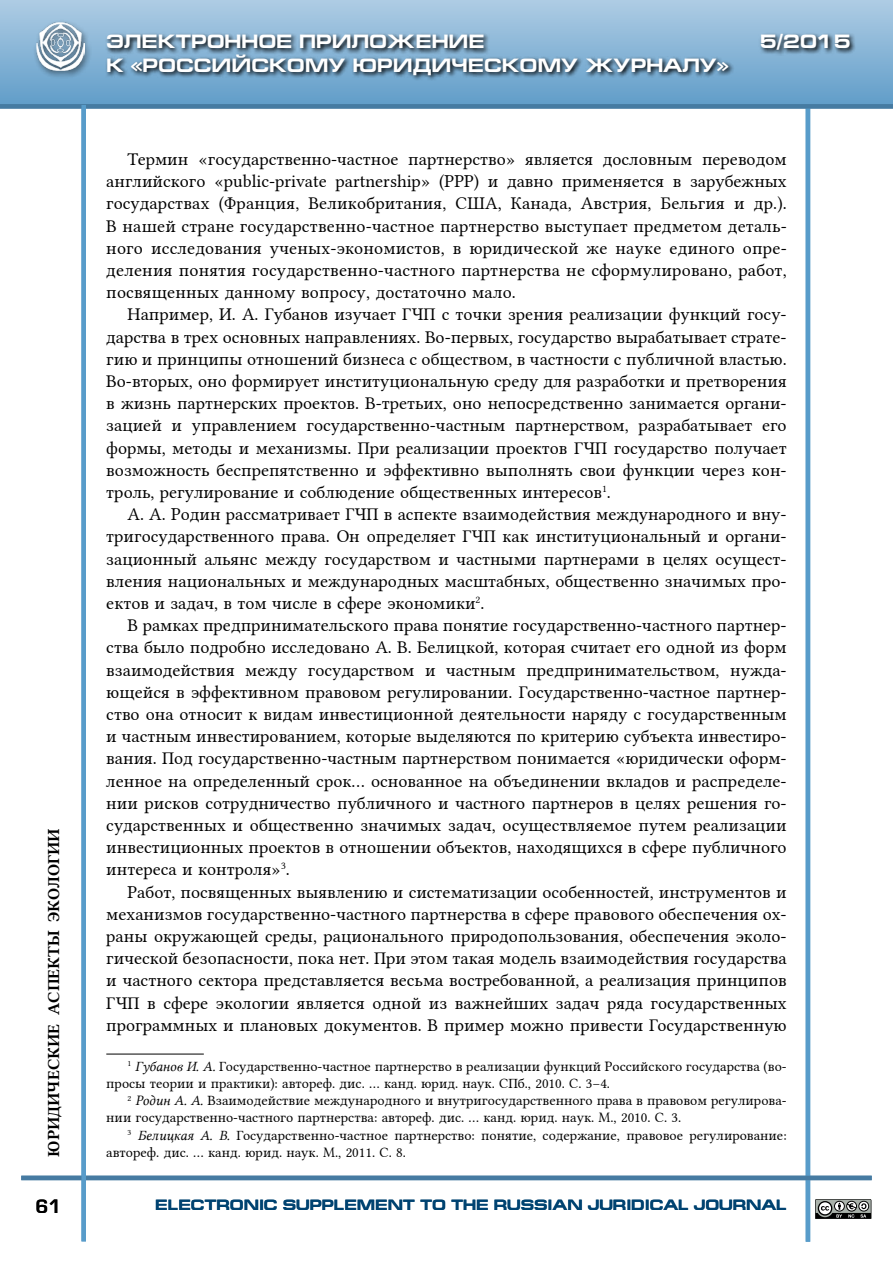
<style>
.page{position:relative;width:893px;height:1263px;background:#fff}
.page>*{position:absolute;margin:0;border:0;box-sizing:border-box;transform-origin:0 0}
.t1{font:700 19.5px "Europe Ext";color:#fff}
.t2{font:18px/22.2px "Lin Libertine";color:#000;text-align:justify}
.t3{font:18px "Europe Demi Normal";color:#000}
.t4{font:16.5px "Lin Libertine B";color:#000}
.t5{font:700 15px "Europe Ext";color:#004371}
.t6{font:14.25px/17.1px "Lin Libertine";color:#000}
.s1{font-family:"Lin Libertine I"}
</style>
<div class="page">
<hr style="left:806px;top:91px;width:4px;height:1151px;background:#589cca">
<hr style="left:21px;top:1176px;width:851px;height:4px;background:#467ba2">
<div style="left:0;top:0;width:893px;height:106px;background:linear-gradient(to bottom,#aecce4,#619dc9)"></div>
<div style="left:0;top:104px;width:893px;height:5px;background:#467ba2"></div>
<div style="left:81px;top:105px;width:5px;height:1136px;background:#589cca"></div>
<div style="left:33px;top:19px;width:59px;height:60px;background:#000;opacity:.63"></div>
<svg style="left:105px;top:31px;width:751px;height:50px;background:#6b90ab"></svg>
<svg style="left:815px;top:1199px;width:57px;height:20px"></svg>
<hr style="left:106px;top:1054px;width:98px;height:1px;background:#000">
<p class="t4" style="left:43px;top:1157px;width:330px;rotate:-90deg">ЮРИДИЧЕСКИЕ АСПЕКТЫ ЭКОЛОГИИ</p>
<p class="t3" style="left:36px;top:1196px;width:27px">61</p>
<p class="t1" style="left:106px;top:31px;width:380px">ЭЛЕКТРОННОЕ ПРИЛОЖЕНИЕ</p>
<p class="t1" style="left:760px;top:31px;width:92px">5/2015</p>
<p class="t1" style="left:106px;top:54px;width:624px">К «РОССИЙСКОМУ ЮРИДИЧЕСКОМУ ЖУРНАЛУ»</p>
<p class="t2" style="left:106px;top:146px;width:682px;text-indent:21px">Термин «государственно-частное партнерство» является дословным переводом английского «public-private partnership» (PPP) и давно применяется в зарубежных государствах (Франция, Великобритания, США, Канада, Австрия, Бельгия и др.).<br>В нашей стране государственно-частное партнерство выступает предметом деталь&shy;ного исследования ученых-экономистов, в юридической же науке единого опре&shy;деления понятия государственно-частного партнерства не сформулировано, работ, посвященных данному вопросу, достаточно мало.</p>
<p class="t2" style="left:106px;top:301px;width:682px;text-indent:21px">Например, И. А. Губанов изучает ГЧП с точки зрения реализации функций госу&shy;дарства в трех основных направлениях. Во-первых, государство вырабатывает страте&shy;гию и принципы отношений бизнеса с обществом, в частности с публичной властью.<br>Во-вторых, оно формирует институциональную среду для разработки и претворения в жизнь партнерских проектов. В-третьих, оно непосредственно занимается органи&shy;зацией и управлением государственно-частным партнерством, разрабатывает его формы, методы и механизмы. При реализации проектов ГЧП государство получает возможность беспрепятственно и эффективно выполнять свои функции через кон&shy;троль, регулирование и соблюдение общественных интересов<sup>1</sup>.</p>
<p class="t2" style="left:106px;top:501px;width:682px;text-indent:21px">А. А. Родин рассматривает ГЧП в аспекте взаимодействия международного и вну&shy;тригосударственного права. Он определяет ГЧП как институциональный и органи&shy;зационный альянс между государством и частными партнерами в целях осущест&shy;вления национальных и международных масштабных, общественно значимых про&shy;ектов и задач, в том числе в сфере экономики<sup>2</sup>.</p>
<p class="t2" style="left:106px;top:612px;width:682px;text-indent:21px">В рамках предпринимательского права понятие государственно-частного партнер&shy;ства было подробно исследовано А. В. Белицкой, которая считает его одной из форм взаимодействия между государством и частным предпринимательством, нужда&shy;ющейся в эффективном правовом регулировании. Государственно-частное партнер&shy;ство она относит к видам инвестиционной деятельности наряду с государственным и частным инвестированием, которые выделяются по критерию субъекта инвестиро&shy;вания. Под государственно-частным партнерством понимается «юридически оформ&shy;ленное на определенный срок… основанное на объединении вкладов и распределе&shy;нии рисков сотрудничество публичного и частного партнеров в целях решения го&shy;сударственных и общественно значимых задач, осуществляемое путем реализации инвестиционных проектов в отношении объектов, находящихся в сфере публичного интереса и контроля»<sup>3</sup>.</p>
<p class="t2" style="left:106px;top:879px;width:682px;text-indent:21px">Работ, посвященных выявлению и систематизации особенностей, инструментов и механизмов государственно-частного партнерства в сфере правового обеспечения ох&shy;раны окружающей среды, рационального природопользования, обеспечения эколо&shy;гической безопасности, пока нет. При этом такая модель взаимодействия государства и частного сектора представляется весьма востребованной, а реализация принципов ГЧП в сфере экологии является одной из важнейших задач ряда государственных программных и плановых документов. В пример можно привести Государственную</p>
<p class="t6" style="left:106px;top:1056px;width:682px;text-indent:21px"><sup>1</sup> <span class="s1">Губанов И. А.</span> Государственно-частное партнерство в реализации функций Российского государства (во&shy;просы теории и практики): автореф. дис. … канд. юрид. наук. СПб., 2010. С. 3–4.</p>
<p class="t6" style="left:106px;top:1090px;width:682px;text-indent:21px"><sup>2</sup> <span class="s1">Родин А. А.</span> Взаимодействие международного и внутригосударственного права в правовом регулирова&shy;нии государственно-частного партнерства: автореф. дис. … канд. юрид. наук. М., 2010. С. 3.</p>
<p class="t6" style="left:106px;top:1125px;width:682px;text-indent:21px"><sup>3</sup> <span class="s1">Белицкая А. В.</span> Государственно-частное партнерство: понятие, содержание, правовое регулирование: автореф. дис. … канд. юрид. наук. М., 2011. С. 8.</p>
<p class="t5" style="left:155px;top:1196px;width:633px">ELECTRONIC SUPPLEMENT TO THE RUSSIAN JURIDICAL JOURNAL</p>
</div>
